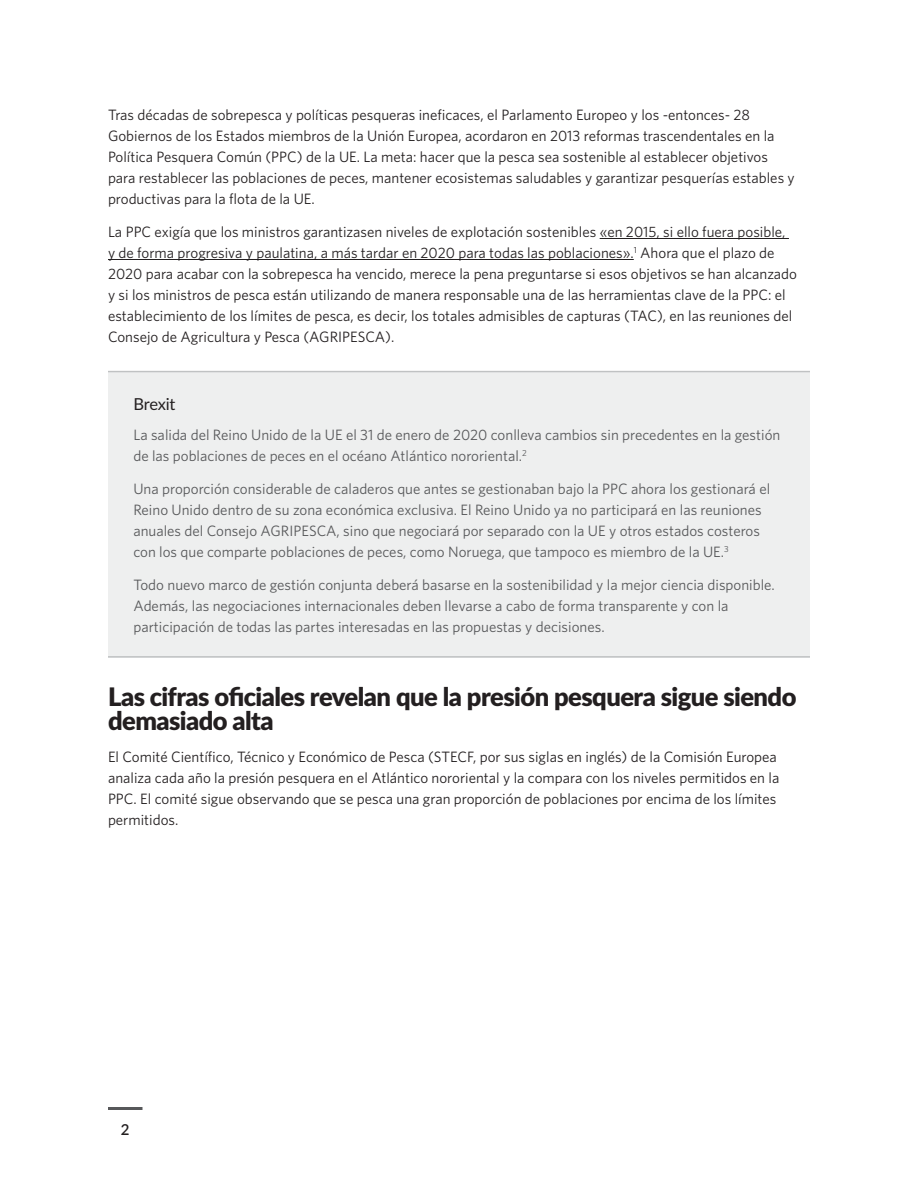
<style>
.page{position:relative;width:918px;height:1188px;background:#fff}
.page>*{position:absolute;margin:0;border:0;box-sizing:border-box;transform-origin:0 0}
.t1{font:900 25.5px/24px "Lato";letter-spacing:-.02em;color:#231f20}
.Callout_box_heading{font:16.5px "Lato";letter-spacing:-.02em;color:#231f20}
.Body{font:15px/21px "Whitney";color:#231f20}
.Callout_box_text{font:15px/21px "Whitney";color:#57585a}
.t2{font:600 15px "Lato";color:#231f20}
</style>
<div class="page">
<hr style="left:108px;top:1107px;width:34px;height:3px;background:#57585a">
<div style="left:108px;top:371px;width:702px;height:287px;background:#eeefef"></div>
<hr style="left:108px;top:656px;width:702px;height:2px;background:#939598">
<hr style="left:108px;top:371px;width:702px;height:1px;background:#939598">
<hr style="left:600px;top:238px;width:189px;height:1px;background:#231f20">
<hr style="left:108px;top:259px;width:526px;height:1px;background:#231f20">
<p class="Body" style="left:108px;top:104px;width:688px">Tras décadas de sobrepesca y políticas pesqueras ineficaces, el Parlamento Europeo y los -entonces- 28<br>Gobiernos de los Estados miembros de la Unión Europea, acordaron en 2013 reformas trascendentales en la Política Pesquera Común (PPC) de la UE. La meta: hacer que la pesca sea sostenible al establecer objetivos para restablecer las poblaciones de peces, mantener ecosistemas saludables y garantizar pesquerías estables y productivas para la flota de la UE.</p>
<p class="Body" style="left:108px;top:221px;width:691px">La PPC exigía que los ministros garantizasen niveles de explotación sostenibles «en 2015, si ello fuera posible,<br>y de forma progresiva y paulatina, a más tardar en 2020 para todas las poblaciones».<sup>1</sup> Ahora que el plazo de 2020 para acabar con la sobrepesca ha vencido, merece la pena preguntarse si esos objetivos se han alcanzado y si los ministros de pesca están utilizando de manera responsable una de las herramientas clave de la PPC: el establecimiento de los límites de pesca, es decir, los totales admisibles de capturas (TAC), en las reuniones del Consejo de Agricultura y Pesca (AGRIPESCA).</p>
<p class="Callout_box_heading" style="left:133px;top:392px;width:43px">Brexit</p>
<p class="Callout_box_text" style="left:133px;top:424px;width:648px">La salida del Reino Unido de la UE el 31 de enero de 2020 conlleva cambios sin precedentes en la gestión de las poblaciones de peces en el océano Atlántico nororiental.<sup>2</sup></p>
<p class="Callout_box_text" style="left:133px;top:478px;width:638px">Una proporción considerable de caladeros que antes se gestionaban bajo la PPC ahora los gestionará el Reino Unido dentro de su zona económica exclusiva. El Reino Unido ya no participará en las reuniones anuales del Consejo AGRIPESCA, sino que negociará por separado con la UE y otros estados costeros con los que comparte poblaciones de peces, como Noruega, que tampoco es miembro de la UE.<sup>3</sup></p>
<p class="Callout_box_text" style="left:133px;top:574px;width:643px">Todo nuevo marco de gestión conjunta deberá basarse en la sostenibilidad y la mejor ciencia disponible.<br>Además, las negociaciones internacionales deben llevarse a cabo de forma transparente y con la participación de todas las partes interesadas en las propuestas y decisiones.</p>
<h1 class="t1" style="left:108px;top:684px;width:690px">Las cifras oficiales revelan que la presión pesquera sigue siendo demasiado alta</h1>
<p class="Body" style="left:108px;top:745px;width:673px">El Comité Científico, Técnico y Económico de Pesca (STECF, por sus siglas en inglés) de la Comisión Europea analiza cada año la presión pesquera en el Atlántico nororiental y la compara con los niveles permitidos en la PPC. El comité sigue observando que se pesca una gran proporción de poblaciones por encima de los límites permitidos.</p>
<p class="t2" style="left:121px;top:1119px;width:10px">2</p>
</div>
